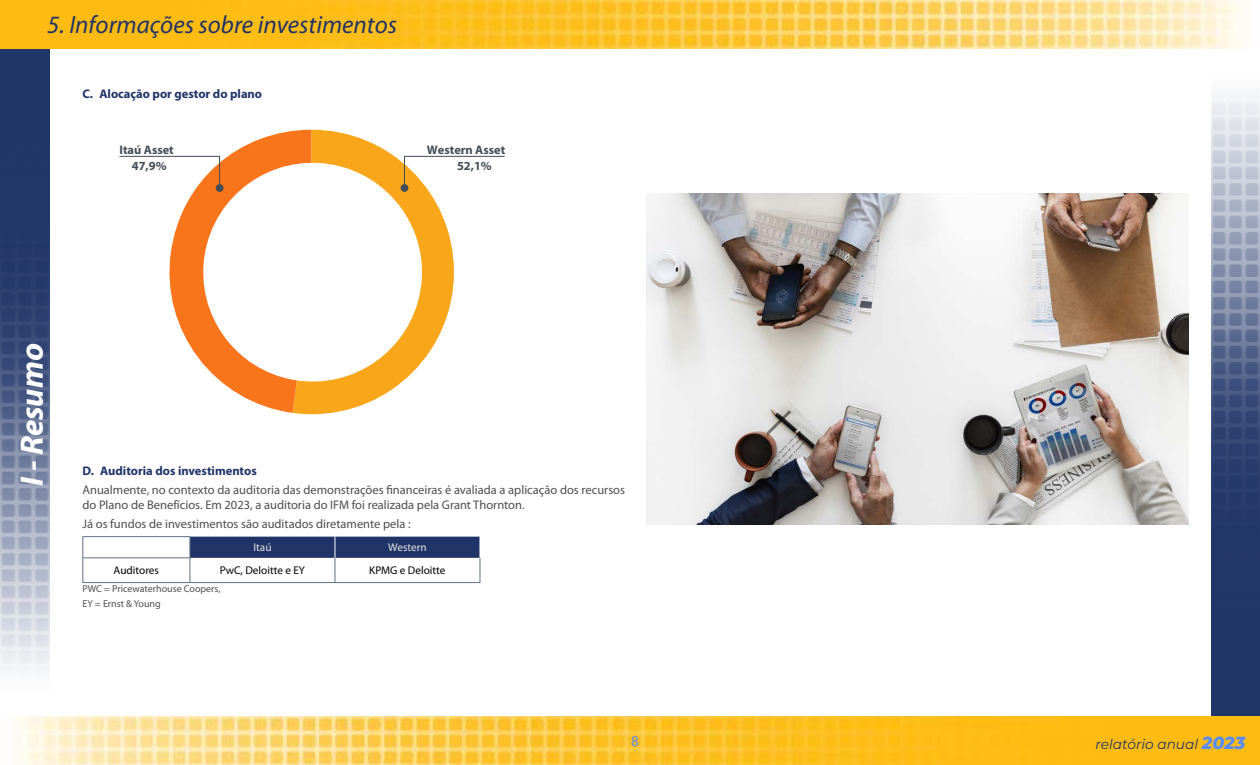
<style>
.page{position:relative;width:1260px;height:765px;background:#fff}
.page>*{position:absolute;margin:0;border:0;box-sizing:border-box;transform-origin:0 0}
.t1{font:italic 700 32.5px "Myriad Pro";color:#fff}
.t2{font:italic 25px "Myriad Pro";color:#213468}
.t3{font:15px "Myriad Pro";color:#588cfa}
.t4{font:italic 13.75px "Montserrat";color:#213468}
.t5{font:12.5px/15px "Myriad Pro";color:#4e4e4e}
.t6{font:700 12.5px "Myriad Pro";color:#213468}
.t7{font:700 12.38px/15.5px "Myriad Pro";color:#444e57;text-align:center}
.t8{font:11.25px "Myriad Pro";color:#000}
.t9{font:11.25px "Myriad Pro";color:#e4e4e3}
.t10{font:10px/15px "Myriad Pro";color:#4e4e4e}
.s1{font-weight:800;font-size:17.5px;color:#588cfa}
</style>
<div class="page">
<img style="left:1211px;top:94px;width:49px;height:671px">
<img style="left:16px;top:716px;width:1243px;height:49px">
<img style="left:1px;top:49px;width:48px;height:622px">
<img style="left:1px;top:0;width:1243px;height:49px">
<svg style="left:294px;top:129px;width:160px;height:285px"></svg>
<svg style="left:160px;top:130px;width:152px;height:283px"></svg>
<svg style="left:199px;top:159px;width:227px;height:226px"></svg>
<div style="left:401px;top:184px;width:7px;height:8px;background:#444e57;border-radius:50%"></div>
<div style="left:216px;top:184px;width:8px;height:8px;background:#444e57;border-radius:50%"></div>
<svg style="left:404px;top:156px;width:101px;height:33px"></svg>
<svg style="left:119px;top:156px;width:101px;height:33px"></svg>
<hr style="left:190px;top:582px;width:145px;height:1px;background:#606f84">
<hr style="left:82px;top:582px;width:108px;height:1px;background:#606f84">
<hr style="left:82px;top:536px;width:108px;height:1px;background:#606f84">
<svg style="left:82px;top:537px;width:1px;height:45px"></svg>
<hr style="left:82px;top:557px;width:108px;height:1px;background:#606f84">
<hr style="left:335px;top:582px;width:145px;height:1px;background:#606f84">
<svg style="left:190px;top:537px;width:291px;height:45px"></svg>
<img style="left:646px;top:194px;width:543px;height:330px">
<h2 class="t2" style="left:47px;top:9px;width:351px">5. Informações sobre investimentos</h2>
<p class="t6" style="left:82px;top:86px;width:181px">C. Alocação por gestor do plano</p>
<p class="t7" style="left:120px;top:142px;width:56px">Itaú Asset<br>47,9%</p>
<p class="t7" style="left:457px;top:142px;width:50px;text-align:left;text-indent:-30px">Western Asset<br>52,1%</p>
<h1 class="t1" style="left:11px;top:486px;width:145px;rotate:-90deg">I - Resumo</h1>
<p class="t6" style="left:82px;top:463px;width:176px">D. Auditoria dos investimentos</p>
<p class="t5" style="left:82px;top:482px;width:544px">Anualmente, no contexto da auditoria das demonstrações financeiras é avaliada a aplicação dos recursos do Plano de Benefícios. Em 2023, a auditoria do IFM foi realizada pela Grant Thornton.</p>
<p class="t5" style="left:82px;top:516px;width:330px">Já os fundos de investimentos são auditados diretamente pela :</p>
<p class="t9" style="left:253px;top:541px;width:20px">Itaú</p>
<p class="t9" style="left:388px;top:541px;width:40px">Western</p>
<p class="t8" style="left:114px;top:564px;width:47px">Auditores</p>
<p class="t8" style="left:220px;top:564px;width:87px">PwC, Deloitte e EY</p>
<p class="t8" style="left:369px;top:564px;width:78px">KPMG e Deloitte</p>
<p class="t10" style="left:82px;top:581px;width:139px">PWC = Pricewaterhouse Coopers,<br>EY = Ernst &amp; Young</p>
<p class="t3" style="left:631px;top:732px;width:9px">8</p>
<p class="t4" style="left:1095px;top:735px;width:151px">relatório anual <span class="s1">2023</span></p>
</div>
